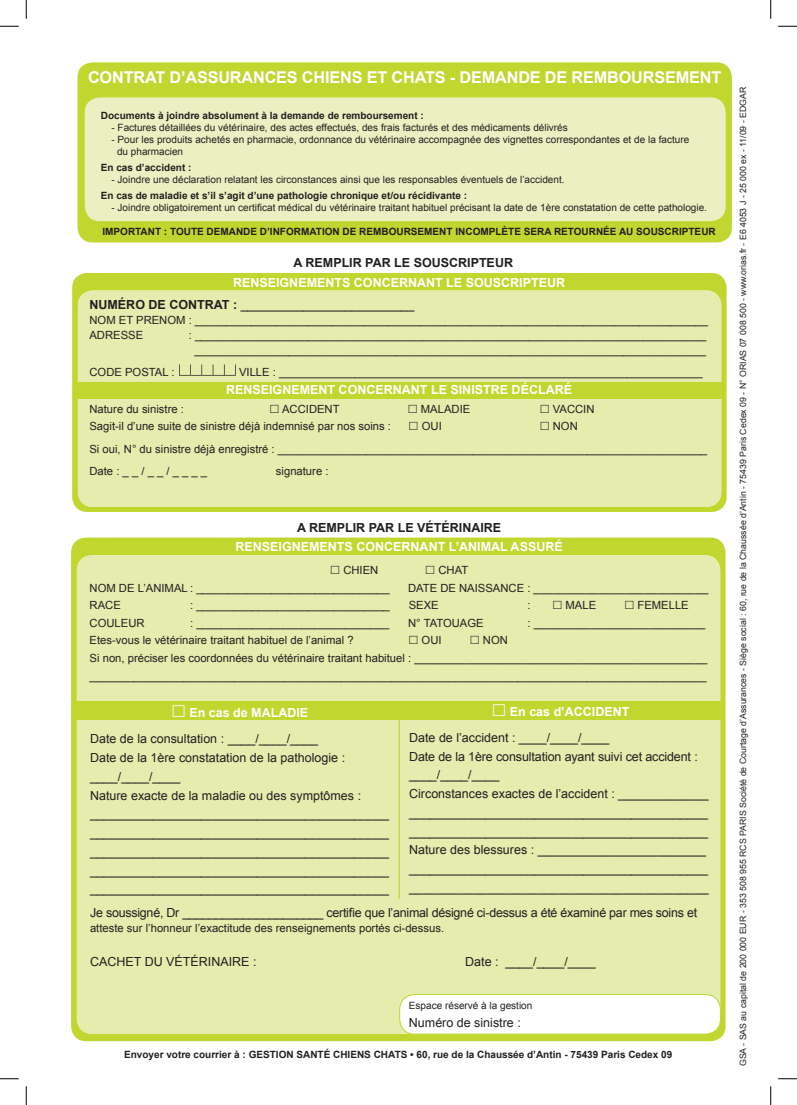
<style>
.page{position:relative;width:797px;height:1105px;background:#fff}
.page>*{position:absolute;margin:0;border:0;box-sizing:border-box;transform-origin:0 0}
.t1{font:700 16.25px "Arial";letter-spacing:-.01em;color:#fff}
.t2{font:12.5px/18.8px "Arial";color:#231f20}
.t3{font:700 12.5px/21.2px "Arial";color:#fff}
.t4{font:12.5px "Arial";letter-spacing:-.02em;color:#231f20}
.t5{font:700 12.5px "Arial";color:#231f20}
.t6{font:11.25px/17.5px "Arial";color:#231f20}
.t7{font:10px/12px "Arial";color:#231f20}
.t8{font:700 10px "Arial";color:#231f20}
.t9{font:8.75px "Arial";color:#231f20}
.s1{color:#231f20}
.s2{font-weight:400;color:#231f20}
</style>
<div class="page">
<div style="left:77px;top:62px;width:655px;height:180px;background:#c1d72f;border-radius:15px"></div>
<div style="left:85px;top:97px;width:640px;height:124px;background:#eaf0c1;border-radius:15px"></div>
<div style="left:72px;top:273px;width:654px;height:239px;background:#c1d72f;border-radius:15px"></div>
<div style="left:78px;top:291px;width:643px;height:216px;background:#e4ecae;border-radius:15px"></div>
<div style="left:76px;top:382px;width:647px;height:17px;background:#c1d72f"></div>
<div style="left:71px;top:537px;width:654px;height:504px;background:#c1d72f;border-radius:15px"></div>
<div style="left:77px;top:555px;width:643px;height:479px;background:#e4ecae;border-radius:15px"></div>
<div style="left:74px;top:701px;width:647px;height:18px;background:#c1d72f"></div>
<hr style="left:398px;top:715px;width:2px;height:184px;background:#c1d72f">
<svg style="left:179px;top:364px;width:57px;height:12px"></svg>
<div style="left:399px;top:994px;width:321px;height:40px;background:#fff;border-radius:15px"></div>
<div style="left:399px;top:994px;width:321px;height:40px;border:1px solid #c1d72f;border-radius:15px"></div>
<svg style="left:0;top:25px;width:19px;height:2px"></svg>
<svg style="left:778px;top:25px;width:19px;height:2px"></svg>
<svg style="left:0;top:1078px;width:19px;height:1px"></svg>
<svg style="left:778px;top:1078px;width:19px;height:1px"></svg>
<svg style="left:25px;top:0;width:2px;height:19px"></svg>
<svg style="left:25px;top:1086px;width:2px;height:19px"></svg>
<svg style="left:770px;top:0;width:1px;height:19px"></svg>
<svg style="left:770px;top:1086px;width:1px;height:19px"></svg>
<h1 class="t1" style="left:88px;top:67px;width:635px">CONTRAT D’ASSURANCES CHIENS ET CHATS - DEMANDE DE REMBOURSEMENT</h1>
<p class="t8" style="left:101px;top:109px;width:324px">Documents à joindre absolument à la demande de remboursement :</p>
<p class="t7" style="left:111px;top:122px;width:458px">- Factures détaillées du vétérinaire, des actes effectués, des frais facturés et des médicaments délivrés</p>
<p class="t7" style="left:117px;top:134px;width:573px;text-indent:-6px">- Pour les produits achetés en pharmacie, ordonnance du vétérinaire accompagnée des vignettes correspondantes et de la facture du pharmacien</p>
<p class="t8" style="left:101px;top:161px;width:92px">En cas d’accident :</p>
<p class="t7" style="left:111px;top:174px;width:454px">- Joindre une déclaration relatant les circonstances ainsi que les responsables éventuels de l’accident.</p>
<p class="t8" style="left:101px;top:188px;width:368px">En cas de maladie et s’il s’agit d’une pathologie chronique et/ou récidivante :</p>
<p class="t7" style="left:111px;top:201px;width:597px">- Joindre obligatoirement un certificat médical du vétérinaire traitant habituel précisant la date de 1ère constatation de cette pathologie.</p>
<p class="t8" style="left:102px;top:224px;width:614px">IMPORTANT : TOUTE DEMANDE D’INFORMATION DE REMBOURSEMENT INCOMPLÈTE SERA RETOURNÉE AU SOUSCRIPTEUR</p>
<p class="t5" style="left:293px;top:254px;width:221px">A REMPLIR PAR LE SOUSCRIPTEUR</p>
<p class="t3" style="left:89px;top:273px;width:477px;text-indent:143px">RENSEIGNEMENTS CONCERNANT LE SOUSCRIPTEUR<br><span class="s1">NUMÉRO DE CONTRAT :</span> <span class="s2">_________________________</span></p>
<p class="t6" style="left:89px;top:312px;width:620px;line-height:15px">NOM ET PRENOM : __________________________________________________________________________________<br>ADRESSE</p>
<p class="t6" style="left:189px;top:327px;width:519px;line-height:15px;text-align:center">: _________________________________________________________________________________ _________________________________________________________________________________</p>
<p class="t6" style="left:89px;top:363px;width:87px">CODE POSTAL :</p>
<p class="t6" style="left:239px;top:363px;width:465px">VILLE : ___________________________________________________________________</p>
<p class="t3" style="left:226px;top:380px;width:347px">RENSEIGNEMENT CONCERNANT LE SINISTRE DÉCLARÉ</p>
<p class="t6" style="left:89px;top:400px;width:96px">Nature du sinistre :</p>
<p class="t6" style="left:282px;top:400px;width:59px">ACCIDENT</p>
<p class="t6" style="left:421px;top:400px;width:51px">MALADIE</p>
<p class="t6" style="left:553px;top:400px;width:43px">VACCIN</p>
<p class="t6" style="left:89px;top:418px;width:303px">Sagit-il d’une suite de sinistre déjà indemnisé par nos soins :</p>
<p class="t6" style="left:422px;top:418px;width:22px">OUI</p>
<p class="t6" style="left:89px;top:416px;width:619px;line-height:22.1px;text-indent:463px">NON<br>Si oui, N° du sinistre déjà enregistré : ____________________________________________________________________<br>Date : _ _ / _ _ / _ _ _ _</p>
<p class="t6" style="left:276px;top:462px;width:54px">signature :</p>
<p class="t5" style="left:297px;top:520px;width:206px">A REMPLIR PAR LE VÉTÉRINAIRE</p>
<p class="t3" style="left:235px;top:536px;width:329px">RENSEIGNEMENTS CONCERNANT L’ANIMAL ASSURÉ</p>
<p class="t6" style="left:343px;top:562px;width:36px">CHIEN</p>
<p class="t6" style="left:438px;top:562px;width:31px">CHAT</p>
<p class="t6" style="left:90px;top:579px;width:302px">NOM DE L’ANIMAL : _______________________________</p>
<p class="t6" style="left:408px;top:579px;width:302px">DATE DE NAISSANCE : ___________________________</p>
<p class="t6" style="left:90px;top:597px;width:33px">RACE</p>
<p class="t6" style="left:190px;top:597px;width:201px">: _______________________________</p>
<p class="t6" style="left:409px;top:597px;width:32px">SEXE</p>
<p class="t6" style="left:527px;top:597px;width:5px">:</p>
<p class="t6" style="left:565px;top:597px;width:32px">MALE</p>
<p class="t6" style="left:637px;top:597px;width:53px">FEMELLE</p>
<p class="t6" style="left:90px;top:614px;width:57px">COULEUR</p>
<p class="t6" style="left:190px;top:614px;width:201px">: _______________________________</p>
<p class="t6" style="left:408px;top:614px;width:77px">N° TATOUAGE</p>
<p class="t6" style="left:527px;top:614px;width:180px">: ___________________________</p>
<p class="t6" style="left:90px;top:632px;width:265px">Etes-vous le vétérinaire traitant habituel de l’animal ?</p>
<p class="t6" style="left:421px;top:632px;width:22px">OUI</p>
<p class="t6" style="left:90px;top:632px;width:619px;text-indent:393px">NON<br>Si non, préciser les coordonnées du vétérinaire traitant habituel : ______________________________________________ __________________________________________________________________________________________________</p>
<p class="t3" style="left:510px;top:701px;width:121px">En cas d’ACCIDENT</p>
<p class="t2" style="left:409px;top:728px;width:301px">Date de l’accident : ____/____/____<br>Date de la 1ère consultation ayant suivi cet accident : ____/____/____<br>Circonstances exactes de l’accident : _____________ ___________________________________________ ___________________________________________ Nature des blessures : ________________________ ___________________________________________ __________________________________________</p>
<p class="t3" style="left:189px;top:702px;width:120px">En cas de MALADIE</p>
<p class="t2" style="left:90px;top:730px;width:300px">Date de la consultation : ____/____/____<br>Date de la 1ère constatation de la pathologie : ____/____/____<br>Nature exacte de la maladie ou des symptômes : ___________________________________________ ___________________________________________ ___________________________________________ ___________________________________________ ___________________________________________</p>
<p class="t4" style="left:90px;top:904px;width:608px">Je soussigné, Dr _____________________ certifie que l’animal désigné ci-dessus a été éxaminé par mes soins et</p>
<p class="t6" style="left:90px;top:919px;width:355px">atteste sur l’honneur l’exactitude des renseignements portés ci-dessus.</p>
<p class="t2" style="left:90px;top:952px;width:168px">CACHET DU VÉTÉRINAIRE :</p>
<p class="t2" style="left:465px;top:952px;width:132px">Date : ____/____/____</p>
<p class="t7" style="left:409px;top:999px;width:125px">Espace réservé à la gestion</p>
<p class="t2" style="left:409px;top:1013px;width:113px">Numéro de sinistre :</p>
<p class="t8" style="left:124px;top:1047px;width:549px">Envoyer votre courrier à : GESTION SANTÉ CHIENS CHATS • 60, rue de la Chaussée d’Antin - 75439 Paris Cedex 09</p>
<p class="t9" style="left:737px;top:1066px;width:981px;rotate:-90deg">GSA - SAS au capital de 200 000 EUR - 353 508 955 RCS PARIS Société de Courtage d’Assurances - Siège social : 60, rue de la Chaussée d’Antin - 75439 Paris Cedex 09 - N° ORIAS 07 008 500 - www.orias.fr - E6 4053 J - 25 000 ex - 11/09 - EDGAR</p>
</div>
